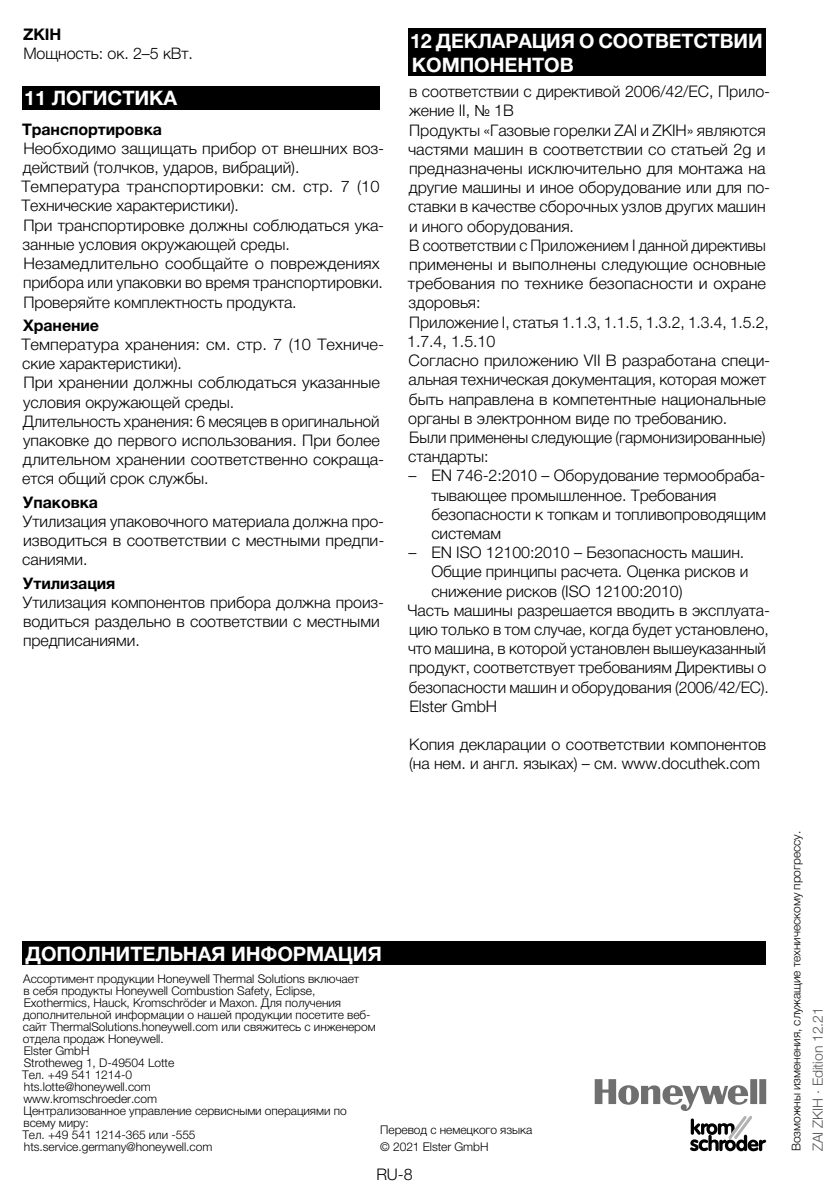
<style>
.page{position:relative;width:840px;height:1191px;background:#fff}
.page>*{position:absolute;margin:0;border:0;box-sizing:border-box;transform-origin:0 0}
.t1{font:700 20px "Helvetica Neue LT Pro";letter-spacing:-.005em;color:#fff}
.t2{font:300 16px/19.2px "Helvetica Neue LT Pro";letter-spacing:-.005em;color:#000}
.t3{font:700 16px "Helvetica Neue LT Pro";letter-spacing:-.005em;color:#000}
.t4{font:300 14px "Helvetica Neue LT Pro";letter-spacing:-.005em;color:#575756}
.t5{font:300 12px/12px "Helvetica Neue LT Pro";letter-spacing:-.005em;color:#000}
</style>
<div class="page">
<div style="left:23px;top:86px;width:357px;height:24px;background:#000"></div>
<div style="left:408px;top:28px;width:357px;height:48px;background:#000"></div>
<svg style="left:594px;top:1079px;width:171px;height:72px"></svg>
<div style="left:23px;top:941px;width:742px;height:24px;background:#000"></div>
<p class="t3" style="left:23px;top:24px;width:40px">ZKIH</p>
<p class="t2" style="left:23px;top:43px;width:171px">Мощность: ок. 2–5 кВт.</p>
<p class="t1" style="left:24px;top:85px;width:155px">11 ЛОГИСТИКА</p>
<p class="t3" style="left:22px;top:119px;width:141px">Транспортировка</p>
<p class="t2" style="left:21px;top:138px;width:364px">Необходимо защищать прибор от внешних воз&shy;действий (толчков, ударов, вибраций).<br>Температура транспортировки: см. стр. 7 (10<br>Технические характеристики).<br>При транспортировке должны соблюдаться ука&shy;занные условия окружающей среды.<br>Незамедлительно сообщайте о повреждениях прибора или упаковки во время транспортировки.<br>Проверяйте комплектность продукта.</p>
<p class="t3" style="left:23px;top:315px;width:77px">Хранение</p>
<p class="t2" style="left:21px;top:334px;width:364px">Температура хранения: см. стр. 7 (10 Техниче&shy;ские характеристики).<br>При хранении должны соблюдаться указанные условия окружающей среды.<br>Длительность хранения: 6 месяцев в оригинальной упаковке до первого использования. При более длительном хранении соответственно сокраща&shy;ется общий срок службы.</p>
<p class="t3" style="left:23px;top:492px;width:77px">Упаковка</p>
<p class="t2" style="left:22px;top:511px;width:363px;text-align:justify">Утилизация упаковочного материала должна про&shy;изводиться в соответствии с местными предпи&shy;саниями.</p>
<p class="t3" style="left:23px;top:573px;width:94px">Утилизация</p>
<p class="t2" style="left:23px;top:592px;width:362px">Утилизация компонентов прибора должна произ&shy;водиться раздельно в соответствии с местными предписаниями.</p>
<p class="t1" style="left:410px;top:28px;width:97px">12 ДЕКЛАРА</p>
<p class="t1" style="left:531px;top:28px;width:216px">ЦИЯ О СООТВЕТСТВИИ</p>
<p class="t1" style="left:411px;top:52px;width:78px">КОМПОНЕН</p>
<p class="t1" style="left:531px;top:52px;width:43px">ТОВ</p>
<p class="t2" style="left:407px;top:82px;width:364px">в соответствии с директивой 2006/42/EС, Прило&shy;жение II, № 1B<br>Продукты «Газовые горелки ZAI и ZKIH» являются частями машин в соответствии со статьей 2g и предназначены исключительно для монтажа на другие машины и иное оборудование или для по&shy;ставки в качестве сборочных узлов других машин и иного оборудования.<br>В соответствии с Приложением I данной директивы применены и выполнены следующие основные требования по технике безопасности и охране здоровья:<br>Приложение I, статья 1.1.3, 1.1.5, 1.3.2, 1.3.4, 1.5.2, 1.7.4, 1.5.10<br>Согласно приложению VII B разработана специ&shy;альная техническая документация, которая может быть направлена в компетентные национальные органы в электронном виде по требованию.<br>Были применены следующие (гармонизированные) стандарты:</p>
<p class="t2" style="left:431px;top:466px;width:336px;text-indent:-23px">– EN 746-2:2010 – Оборудование термообраба&shy;тывающее промышленное. Требования безопасности к топкам и топливопроводящим системам</p>
<p class="t2" style="left:408px;top:542px;width:337px">– EN ISO 12100:2010 – Безопасность машин.</p>
<p class="t2" style="left:431px;top:562px;width:318px">Общие принципы расчета. Оценка рисков и</p>
<p class="t2" style="left:431px;top:581px;width:252px">снижение рисков (ISO 12100:2010)</p>
<p class="t2" style="left:407px;top:600px;width:364px">Часть машины разрешается вводить в эксплуата-</p>
<p class="t2" style="left:409px;top:619px;width:361px">цию только в том случае, когда будет установлено,</p>
<p class="t2" style="left:408px;top:638px;width:359px">что машина, в которой установлен вышеуказанный</p>
<p class="t2" style="left:409px;top:658px;width:358px">продукт, соответствует требованиям Директивы о</p>
<p class="t2" style="left:408px;top:677px;width:361px">безопасности машин и оборудования (2006/42/EС).</p>
<p class="t2" style="left:409px;top:696px;width:89px">Elster GmbH</p>
<p class="t2" style="left:409px;top:734px;width:358px">Копия декларации о соответствии компонентов (на нем. и англ. языках) – см. www.docuthek.com</p>
<p class="t1" style="left:26px;top:941px;width:358px">ДОПОЛНИТЕЛЬНАЯ ИНФОРМАЦИЯ</p>
<p class="t5" style="left:22px;top:972px;width:355px">Ассортимент продукции Honeywell Thermal Solutions включает<br>в себя продукты Honeywell Combustion Safety, Eclipse, Exothermics, Hauck, Kromschröder и Maxon. Для получения дополнительной информации о нашей продукции посетите веб&shy;сайт ThermalSolutions.honeywell.com или свяжитесь с инженером отдела продаж Honeywell.<br>Elster GmbH<br>Strotheweg 1, D-49504 Lotte<br>Тел. +49 541 1214-0<br>hts.lotte@honeywell.com<br>www.kromschroeder.com<br>Централизованное управление сервисными операциями по всему миру:<br>Tел. +49 541 1214-365 или -555 hts.service.germany@honeywell.com</p>
<p class="t5" style="left:380px;top:1123px;width:153px">Перевод с немецкого языка</p>
<p class="t5" style="left:380px;top:1140px;width:110px">© 2021 Elster GmbH</p>
<p class="t2" style="left:376px;top:1164px;width:38px">RU-8</p>
<p class="t5" style="left:789px;top:1151px;width:322px;rotate:-90deg">Возможны изменения, служащие техническому прогрессу.</p>
<p class="t4" style="left:809px;top:1151px;width:145px;rotate:-90deg">ZAI ZKIH · Edition 12.21</p>
</div>
